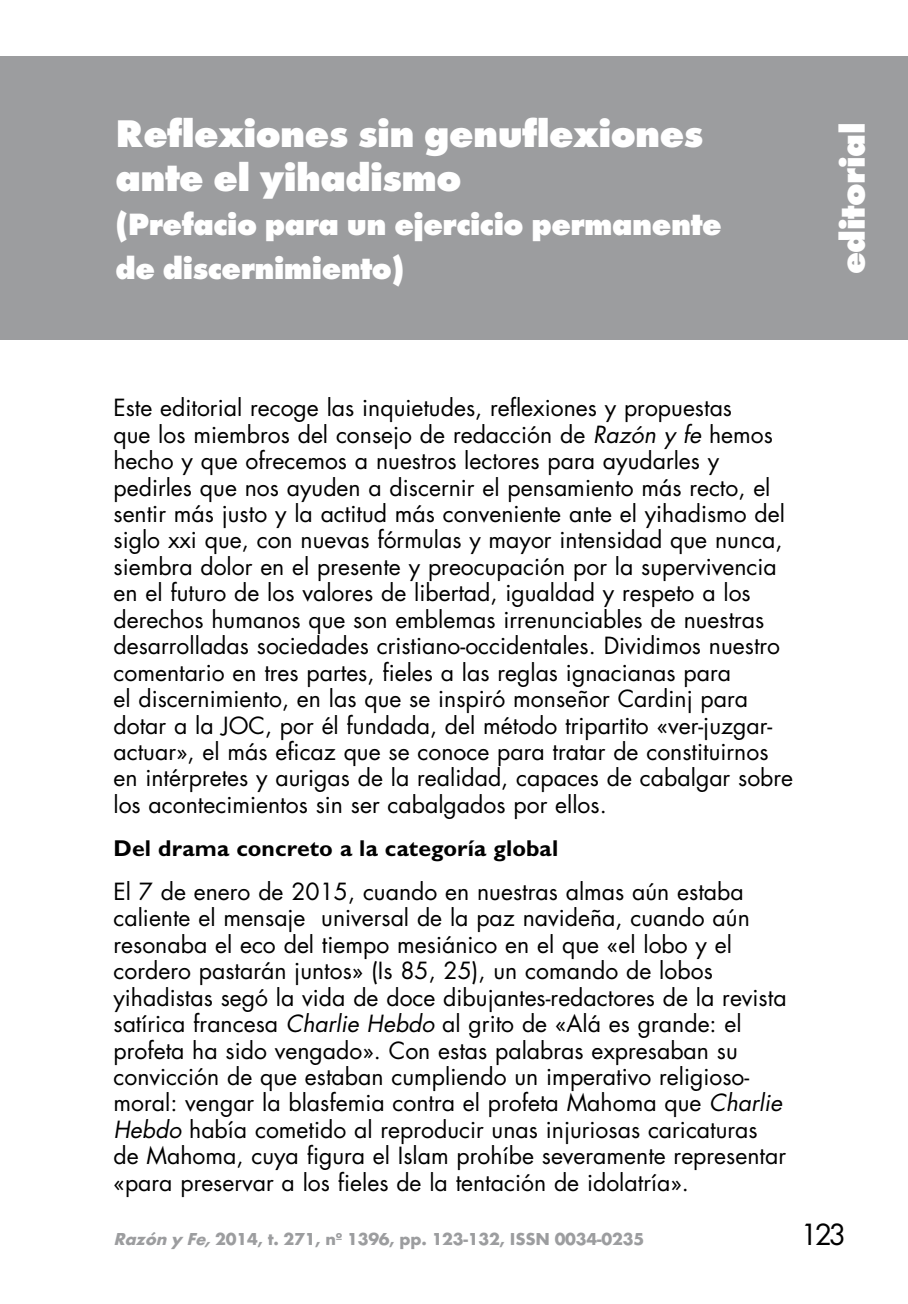
<style>
.page{position:relative;width:908px;height:1304px;background:#fff}
.page>*{position:absolute;margin:0;border:0;box-sizing:border-box;transform-origin:0 0}
.t1{font:800 40px/44px "Futura T";letter-spacing:-.015em;color:#fff}
.t2{font:800 36px "Futura T";letter-spacing:-.01em;color:#fff}
.t3{font:800 32px/44px "Futura T";letter-spacing:-.015em;color:#fff}
.t4{font:32px "Futura T";color:#000}
.t5{font:23px/26.4px "Futura";color:#000}
.t6{font:700 18px "Futura T";letter-spacing:-.01em;color:#9c9d9f}
.s1{font-style:italic}
.s2{font-family:"Gill Sans";font-weight:700}
</style>
<div class="page">
<div style="left:0;top:57px;width:907px;height:283px;background:#9c9d9f"></div>
<p class="t1" style="left:115px;top:112px;width:589px">Reflexiones sin genuflexiones ante el yihadismo</p>
<p class="t3" style="left:115px;top:202px;width:607px">(Prefacio para un ejercicio permanente de discernimiento)</p>
<p class="t5" style="left:113px;top:394px;width:681px">Este editorial recoge las inquietudes, reflexiones y propuestas<br>que los miembros del consejo de redacción de <span class="s1">Razón y fe</span> hemos hecho y que ofrecemos a nuestros lectores para ayudarles y pedirles que nos ayuden a discernir el pensamiento más recto, el sentir más justo y la actitud más conveniente ante el yihadismo del siglo xxi que, con nuevas fórmulas y mayor intensidad que nunca, siembra dolor en el presente y preocupación por la supervivencia en el futuro de los valores de libertad, igualdad y respeto a los derechos humanos que son emblemas irrenunciables de nuestras desarrolladas sociedades cristiano-occidentales. Dividimos nuestro comentario en tres partes, fieles a las reglas ignacianas para<br>el discernimiento, en las que se inspiró monseñor Cardinj para dotar a la JOC, por él fundada, del método tripartito «ver-juzgar&shy;actuar», el más eficaz que se conoce para tratar de constituirnos en intérpretes y aurigas de la realidad, capaces de cabalgar sobre los acontecimientos sin ser cabalgados por ellos.</p>
<p class="t5" style="left:113px;top:826px;width:631px;line-height:43.4px"><span class="s2">Del drama concreto a la categoría global<br></span>El 7 de enero de 2015, cuando en nuestras almas aún estaba</p>
<p class="t5" style="left:113px;top:904px;width:674px">caliente el mensaje universal de la paz navideña, cuando aún resonaba el eco del tiempo mesiánico en el que «el lobo y el cordero pastarán juntos» (Is 85, 25), un comando de lobos yihadistas segó la vida de doce dibujantes-redactores de la revista satírica francesa <span class="s1">Charlie Hebdo</span> al grito de «Alá es grande: el profeta ha sido vengado». Con estas palabras expresaban su convicción de que estaban cumpliendo un imperativo religioso&shy;moral: vengar la blasfemia contra el profeta Mahoma que <span class="s1">Charlie Hebdo</span> había cometido al reproducir unas injuriosas caricaturas de Mahoma, cuya figura el Islam prohíbe severamente representar «para preservar a los fieles de la tentación de idolatría».</p>
<p class="t2" style="left:830px;top:274px;width:153px;rotate:-90deg">editorial</p>
<p class="t6" style="left:113px;top:1228px;width:532px"><span class="s1">Razón y Fe,</span>2014, t. 271, nº 1396, pp. 123-132, ISSN 0034-0235</p>
<p class="t4" style="left:799px;top:1216px;width:48px">123</p>
</div>
